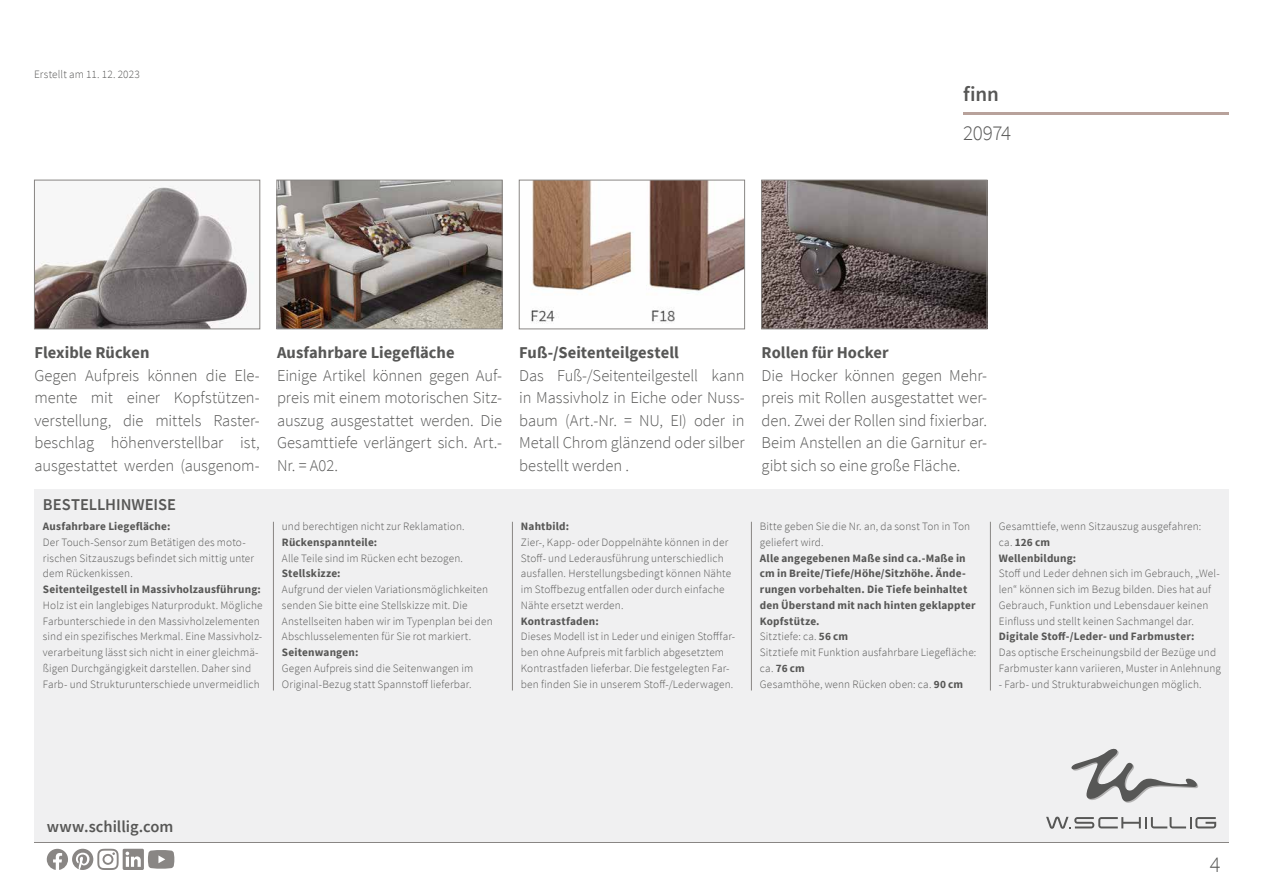
<style>
.page{position:relative;width:1263px;height:893px;background:#fff}
.page>*{position:absolute;margin:0;border:0;box-sizing:border-box;transform-origin:0 0}
.t1{font:300 22.5px "Source Sans Pro";color:#575756}
.t2{font:300 21px "Source Sans Pro";letter-spacing:-.02em;color:#575756}
.t3{font:600 21px "Source Sans Pro";color:#575756}
.t4{font:300 16.5px/22.5px "Source Sans Pro";letter-spacing:-.005em;color:#575756;text-align:justify}
.t5{font:700 16.5px "Source Sans Pro";color:#575756}
.t6{font:600 16.5px "Source Sans Pro";color:#575756}
.t7{font:300 11.25px/15.8px "Source Sans Pro";letter-spacing:.01em;color:#575756}
.t8{font:700 11.25px/15.8px "Source Sans Pro";letter-spacing:.015em;color:#575756}
.s1{font-weight:300}
.s2{font-weight:700}
</style>
<div class="page">
<hr style="left:34px;top:842px;width:1195px;height:1px;background:#898684">
<hr style="left:963px;top:113px;width:266px;height:2px;background:#b8a29b">
<div style="left:34px;top:489px;width:1195px;height:353px;background:#f0f0f1"></div>
<hr style="left:273px;top:522px;width:1px;height:168px;background:#898684">
<hr style="left:512px;top:522px;width:1px;height:168px;background:#898684">
<hr style="left:751px;top:522px;width:1px;height:168px;background:#898684">
<hr style="left:990px;top:522px;width:1px;height:168px;background:#898684">
<img style="left:36px;top:186px;width:218px;height:141px">
<div style="left:34px;top:180px;width:226px;height:149px;border:1px solid #898684"></div>
<img style="left:278px;top:182px;width:223px;height:145px">
<div style="left:276px;top:180px;width:227px;height:149px;border:1px solid #898684"></div>
<img style="left:531px;top:182px;width:212px;height:141px">
<div style="left:519px;top:180px;width:226px;height:149px;border:1px solid #898684"></div>
<img style="left:763px;top:182px;width:222px;height:145px">
<div style="left:761px;top:180px;width:226px;height:149px;border:1px solid #898684"></div>
<svg style="left:47px;top:849px;width:127px;height:21px"></svg>
<svg style="left:1071px;top:749px;width:127px;height:54px"></svg>
<svg style="left:1046px;top:817px;width:170px;height:12px"></svg>
<p class="t7" style="left:34px;top:66px;width:107px">Erstellt am 11. 12. 2023</p>
<h2 class="t3" style="left:963px;top:80px;width:37px">finn</h2>
<h2 class="t2" style="left:963px;top:120px;width:50px">20974</h2>
<h3 class="t5" style="left:34px;top:342px;width:117px">Flexible Rücken</h3>
<h3 class="t4" style="left:34px;top:364px;width:227px">Gegen Aufpreis können die Ele&shy;mente mit einer Kopfstützen&shy;verstellung, die mittels Raster&shy;beschlag höhenverstellbar ist, ausgestattet werden (ausgenom-</h3>
<h3 class="t6" style="left:43px;top:494px;width:135px">BESTELLHINWEISE</h3>
<p class="t8" style="left:43px;top:518px;width:129px">Ausfahrbare Liegefläche:</p>
<p class="t7" style="left:43px;top:534px;width:213px">Der Touch-Sensor zum Betätigen des moto&shy;rischen Sitzauszugs befindet sich mittig unter dem Rückenkissen.</p>
<p class="t8" style="left:43px;top:581px;width:219px">Seitenteilgestell in Massivholzausführung:</p>
<p class="t7" style="left:43px;top:597px;width:221px">Holz ist ein langlebiges Naturprodukt. Mögliche Farbunterschiede in den Massivholzelementen sind ein spezifisches Merkmal. Eine Massivholz&shy;verarbeitung lässt sich nicht in einer gleichmä&shy;ßigen Durchgängigkeit darstellen. Daher sind Farb- und Strukturunterschiede unvermeidlich</p>
<h3 class="t5" style="left:277px;top:342px;width:179px">Ausfahrbare Liegefläche</h3>
<h3 class="t4" style="left:277px;top:364px;width:227px">Einige Artikel können gegen Auf&shy;preis mit einem motorischen Sitz&shy;auszug ausgestattet werden. Die Gesamttiefe verlängert sich. Art.- Nr. = A02.</h3>
<p class="t7" style="left:282px;top:519px;width:184px">und berechtigen nicht zur Reklamation.</p>
<p class="t8" style="left:282px;top:534px;width:97px">Rückenspannteile:</p>
<p class="t7" style="left:282px;top:550px;width:182px">Alle Teile sind im Rücken echt bezogen.</p>
<p class="t8" style="left:282px;top:566px;width:60px">Stellskizze:</p>
<p class="t7" style="left:282px;top:582px;width:212px">Aufgrund der vielen Variationsmöglichkeiten senden Sie bitte eine Stellskizze mit. Die Anstellseiten haben wir im Typenplan bei den Abschlusselementen für Sie rot markiert.</p>
<p class="t8" style="left:282px;top:644px;width:78px">Seitenwangen:</p>
<p class="t7" style="left:282px;top:660px;width:193px">Gegen Aufpreis sind die Seitenwangen im<br>Original-Bezug statt Spannstoff lieferbar.</p>
<h3 class="t5" style="left:519px;top:342px;width:161px">Fuß-/Seitenteilgestell</h3>
<h3 class="t4" style="left:519px;top:364px;width:227px">Das Fuß-/Seitenteilgestell kann in Massivholz in Eiche oder Nuss&shy;baum (Art.-Nr. = NU, EI) oder in Metall Chrom glänzend oder silber bestellt werden .</h3>
<h3 class="t5" style="left:762px;top:342px;width:129px">Rollen für Hocker</h3>
<h3 class="t4" style="left:762px;top:364px;width:227px">Die Hocker können gegen Mehr&shy;preis mit Rollen ausgestattet wer&shy;den. Zwei der Rollen sind fixierbar.<br>Beim Anstellen an die Garnitur er&shy;gibt sich so eine große Fläche.</h3>
<p class="t8" style="left:521px;top:518px;width:50px">Nahtbild:</p>
<p class="t7" style="left:521px;top:534px;width:212px">Zier-, Kapp- oder Doppelnähte können in der Stoff- und Lederausführung unterschiedlich ausfallen. Herstellungsbedingt können Nähte im Stoffbezug entfallen oder durch einfache Nähte ersetzt werden.</p>
<p class="t8" style="left:521px;top:613px;width:79px">Kontrastfaden:</p>
<p class="t7" style="left:521px;top:629px;width:216px">Dieses Modell ist in Leder und einigen Stofffar&shy;ben ohne Aufpreis mit farblich abgesetztem Kontrastfaden lieferbar. Die festgelegten Far&shy;ben finden Sie in unserem Stoff-/Lederwagen.</p>
<p class="t7" style="left:760px;top:519px;width:212px">Bitte geben Sie die Nr. an, da sonst Ton in Ton geliefert wird.</p>
<p class="t8" style="left:760px;top:550px;width:218px">Alle angegebenen Maße sind ca.-Maße in cm in Breite/Tiefe/Höhe/Sitzhöhe. Ände&shy;rungen vorbehalten. Die Tiefe beinhaltet den Überstand mit nach hinten geklappter<br>Kopfstütze.<br><span class="s1">Sitztiefe: ca.</span> 56 cm<br><span class="s1">Sitztiefe mit Funktion ausfahrbare Liegefläche: ca.</span> 76 cm<br><span class="s1">Gesamthöhe, wenn Rücken oben: ca.</span> 90 cm</p>
<p class="t7" style="left:999px;top:519px;width:204px">Gesamttiefe, wenn Sitzauszug ausgefahren: ca. <span class="s2">126 cm<br>Wellenbildung:</span></p>
<p class="t7" style="left:999px;top:566px;width:222px">Stoff und Leder dehnen sich im Gebrauch, „Wel&shy;len“ können sich im Bezug bilden. Dies hat auf Gebrauch, Funktion und Lebensdauer keinen Einfluss und stellt keinen Sachmangel dar.</p>
<p class="t8" style="left:999px;top:629px;width:197px">Digitale Stoff-/Leder- und Farbmuster:</p>
<p class="t7" style="left:999px;top:645px;width:223px">Das optische Erscheinungsbild der Bezüge und<br>Farbmuster kann variieren, Muster in Anlehnung</p>
<p class="t7" style="left:999px;top:676px;width:204px">- Farb- und Strukturabweichungen möglich.</p>
<h3 class="t6" style="left:47px;top:816px;width:128px">www.schillig.com</h3>
<h1 class="t1" style="left:1210px;top:850px;width:12px">4</h1>
</div>
